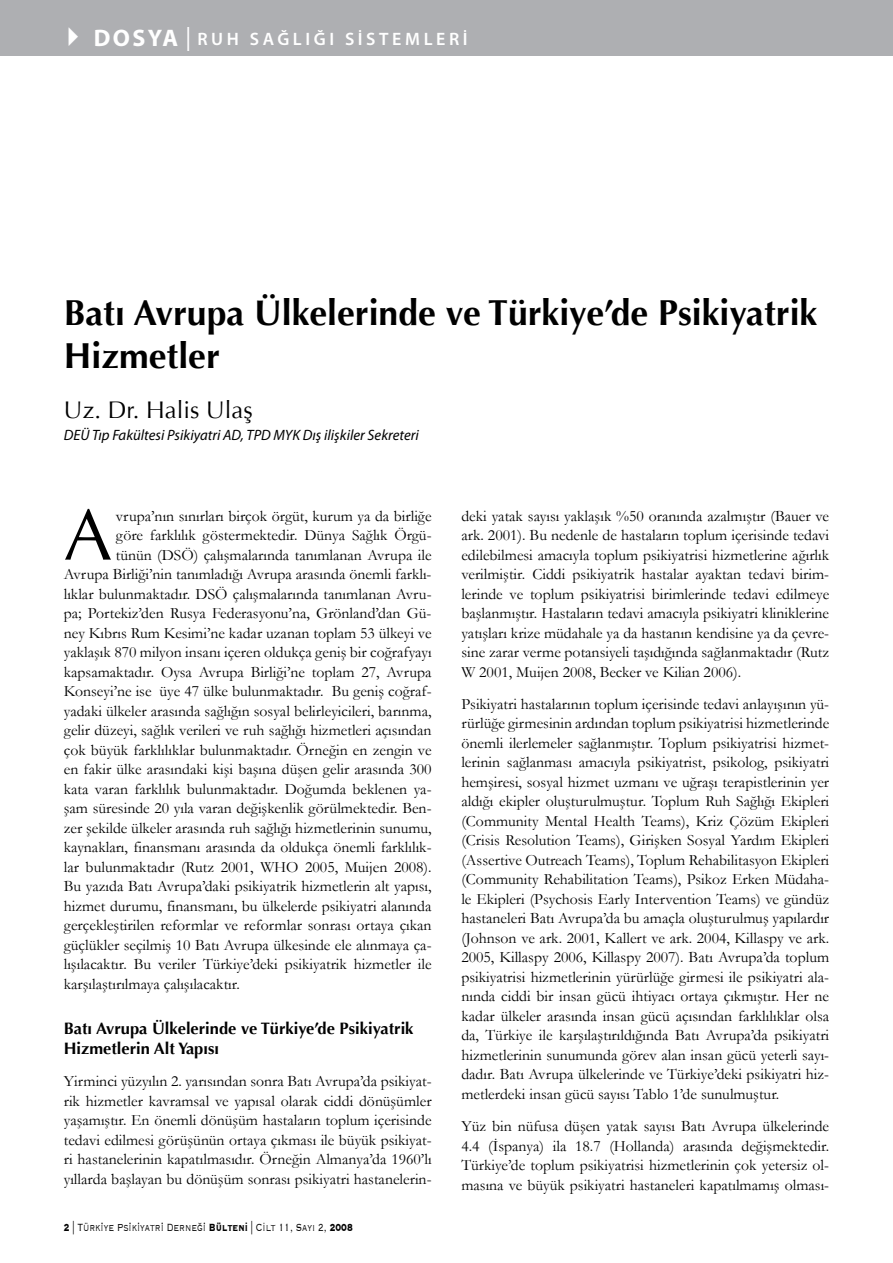
<style>
.page{position:relative;width:893px;height:1263px;background:#fff}
.page>*{position:absolute;margin:0;border:0;box-sizing:border-box;transform-origin:0 0}
.t1{font:72.75px "Optima";color:#000}
.t2{font:700 36px/43.2px "Optima";color:#000}
.t3{font:24px "Optima";color:#000}
.t4{font:600 18px "Myriad Pro";letter-spacing:.2em;color:#fff}
.t5{font:700 16.5px/19.8px "Optima";color:#000}
.t6{font:15.75px/19.5px "Garamond";color:#000;text-align:justify}
.t7{font:italic 15px "Myriad Pro";color:#000}
.t8{font:300 13.5px "Copperplate";color:#000;scale:.7 1}
.s1{font-weight:700;font-size:24px}
.s2{font-weight:400;font-size:24px}
.s3{font-weight:700}
</style>
<div class="page">
<div style="left:0;top:0;width:893px;height:55px;background:#aeafb2"></div>
<p class="t4" style="left:57px;top:27px;width:412px">✔<span class="s1">DOSYA</span> <span class="s2">|</span> RUH SAĞLIĞI SİSTEMLERİ</p>
<h2 class="t2" style="left:64px;top:291px;width:755px">Batı Avrupa Ülkelerinde ve Türkiye’de Psikiyatrik<br>Hizmetler</h2>
<h3 class="t3" style="left:64px;top:396px;width:190px">Uz. Dr. Halis Ulaş</h3>
<p class="t7" style="left:64px;top:426px;width:357px">DEÜ Tıp Fakültesi Psikiyatri AD, TPD MYK Dış ilişkiler Sekreteri</p>
<h1 class="t1" style="left:64px;top:493px;width:50px">A</h1>
<p class="t6" style="left:116px;top:505px;width:317px">vrupa’nın sınırları birçok örgüt, kurum ya da birliğe</p>
<p class="t6" style="left:116px;top:525px;width:317px">göre farklılık göstermektedir. Dünya Sağlık Örgü-</p>
<p class="t6" style="left:116px;top:544px;width:317px">tünün (DSÖ) çalışmalarında tanımlanan Avrupa ile</p>
<p class="t6" style="left:64px;top:564px;width:369px">Avrupa Birliği’nin tanımladığı Avrupa arasında önemli farklı-</p>
<p class="t6" style="left:64px;top:583px;width:369px">lıklar bulunmaktadır. DSÖ çalışmalarında tanımlanan Avru-</p>
<p class="t6" style="left:64px;top:603px;width:369px">pa; Portekiz’den Rusya Federasyonu’na, Grönland’dan Gü-</p>
<p class="t6" style="left:64px;top:622px;width:369px">ney Kıbrıs Rum Kesimi’ne kadar uzanan toplam 53 ülkeyi ve</p>
<p class="t6" style="left:64px;top:642px;width:369px">yaklaşık 870 milyon insanı içeren oldukça geniş bir coğrafyayı</p>
<p class="t6" style="left:64px;top:661px;width:369px">kapsamaktadır. Oysa Avrupa Birliği’ne toplam 27, Avrupa</p>
<p class="t6" style="left:64px;top:681px;width:369px">Konseyi’ne ise üye 47 ülke bulunmaktadır. Bu geniş coğraf-</p>
<p class="t6" style="left:64px;top:700px;width:369px">yadaki ülkeler arasında sağlığın sosyal belirleyicileri, barınma,</p>
<p class="t6" style="left:64px;top:720px;width:369px">gelir düzeyi, sağlık verileri ve ruh sağlığı hizmetleri açısından</p>
<p class="t6" style="left:64px;top:739px;width:369px">çok büyük farklılıklar bulunmaktadır. Örneğin en zengin ve</p>
<p class="t6" style="left:64px;top:759px;width:369px">en fakir ülke arasındaki kişi başına düşen gelir arasında 300</p>
<p class="t6" style="left:64px;top:778px;width:369px">kata varan farklılık bulunmaktadır. Doğumda beklenen ya-</p>
<p class="t6" style="left:64px;top:798px;width:369px">şam süresinde 20 yıla varan değişkenlik görülmektedir. Ben-</p>
<p class="t6" style="left:64px;top:817px;width:369px">zer şekilde ülkeler arasında ruh sağlığı hizmetlerinin sunumu,</p>
<p class="t6" style="left:64px;top:837px;width:369px">kaynakları, finansmanı arasında da oldukça önemli farklılık-</p>
<p class="t6" style="left:64px;top:856px;width:369px">lar bulunmaktadır (Rutz 2001, WHO 2005, Muijen 2008).</p>
<p class="t6" style="left:64px;top:876px;width:369px">Bu yazıda Batı Avrupa’daki psikiyatrik hizmetlerin alt yapısı,</p>
<p class="t6" style="left:64px;top:895px;width:369px">hizmet durumu, finansmanı, bu ülkelerde psikiyatri alanında</p>
<p class="t6" style="left:64px;top:915px;width:369px">gerçekleştirilen reformlar ve reformlar sonrası ortaya çıkan</p>
<p class="t6" style="left:64px;top:934px;width:369px">güçlükler seçilmiş 10 Batı Avrupa ülkesinde ele alınmaya ça-</p>
<p class="t6" style="left:64px;top:954px;width:369px">lışılacaktır. Bu veriler Türkiye’deki psikiyatrik hizmetler ile</p>
<p class="t6" style="left:64px;top:973px;width:178px">karşılaştırılmaya çalışılacaktır.</p>
<p class="t5" style="left:64px;top:1019px;width:351px">Batı Avrupa Ülkelerinde ve Türkiye’de Psikiyatrik<br>Hizmetlerin Alt Yapısı</p>
<p class="t6" style="left:64px;top:1071px;width:369px">Yirminci yüzyılın 2. yarısından sonra Batı Avrupa’da psikiyat&shy;rik hizmetler kavramsal ve yapısal olarak ciddi dönüşümler yaşamıştır. En önemli dönüşüm hastaların toplum içerisinde tedavi edilmesi görüşünün ortaya çıkması ile büyük psikiyat&shy;ri hastanelerinin kapatılmasıdır. Örneğin Almanya’da 1960’lı yıllarda başlayan bu dönüşüm sonrası psikiyatri hastanelerin-</p>
<p class="t8" style="left:64px;top:1218px;width:414px"><span class="s3">2</span> | Türki̇ye Psi̇ki̇yatri̇ Derneği̇ <span class="s3">Bülteni</span> | Cilt 11, Sayı 2, <span class="s3">2008</span></p>
<p class="t6" style="left:461px;top:505px;width:369px">deki yatak sayısı yaklaşık %50 oranında azalmıştır (Bauer ve ark. 2001). Bu nedenle de hastaların toplum içerisinde tedavi edilebilmesi amacıyla toplum psikiyatrisi hizmetlerine ağırlık verilmiştir. Ciddi psikiyatrik hastalar ayaktan tedavi birim&shy;lerinde ve toplum psikiyatrisi birimlerinde tedavi edilmeye başlanmıştır. Hastaların tedavi amacıyla psikiyatri kliniklerine yatışları krize müdahale ya da hastanın kendisine ya da çevre&shy;sine zarar verme potansiyeli taşıdığında sağlanmaktadır (Rutz W 2001, Muijen 2008, Becker ve Kilian 2006).</p>
<p class="t6" style="left:461px;top:694px;width:369px">Psikiyatri hastalarının toplum içerisinde tedavi anlayışının yü&shy;rürlüğe girmesinin ardından toplum psikiyatrisi hizmetlerinde önemli ilerlemeler sağlanmıştır. Toplum psikiyatrisi hizmet&shy;lerinin sağlanması amacıyla psikiyatrist, psikolog, psikiyatri hemşiresi, sosyal hizmet uzmanı ve uğraşı terapistlerinin yer aldığı ekipler oluşturulmuştur. Toplum Ruh Sağlığı Ekipleri (Community Mental Health Teams), Kriz Çözüm Ekipleri (Crisis Resolution Teams), Girişken Sosyal Yardım Ekipleri (Assertive Outreach Teams), Toplum Rehabilitasyon Ekipleri (Community Rehabilitation Teams), Psikoz Erken Müdaha&shy;le Ekipleri (Psychosis Early Intervention Teams) ve gündüz hastaneleri Batı Avrupa’da bu amaçla oluşturulmuş yapılardır (Johnson ve ark. 2001, Kallert ve ark. 2004, Killaspy ve ark.<br>2005, Killaspy 2006, Killaspy 2007). Batı Avrupa’da toplum psikiyatrisi hizmetlerinin yürürlüğe girmesi ile psikiyatri ala&shy;nında ciddi bir insan gücü ihtiyacı ortaya çıkmıştır. Her ne kadar ülkeler arasında insan gücü açısından farklılıklar olsa da, Türkiye ile karşılaştırıldığında Batı Avrupa’da psikiyatri hizmetlerinin sunumunda görev alan insan gücü yeterli sayı&shy;dadır. Batı Avrupa ülkelerinde ve Türkiye’deki psikiyatri hiz&shy;metlerdeki insan gücü sayısı Tablo 1’de sunulmuştur.</p>
<p class="t6" style="left:461px;top:1116px;width:369px">Yüz bin nüfusa düşen yatak sayısı Batı Avrupa ülkelerinde 4.4 (İspanya) ila 18.7 (Hollanda) arasında değişmektedir.<br>Türkiye’de toplum psikiyatrisi hizmetlerinin çok yetersiz ol&shy;masına ve büyük psikiyatri hastaneleri kapatılmamış olması-</p>
</div>
